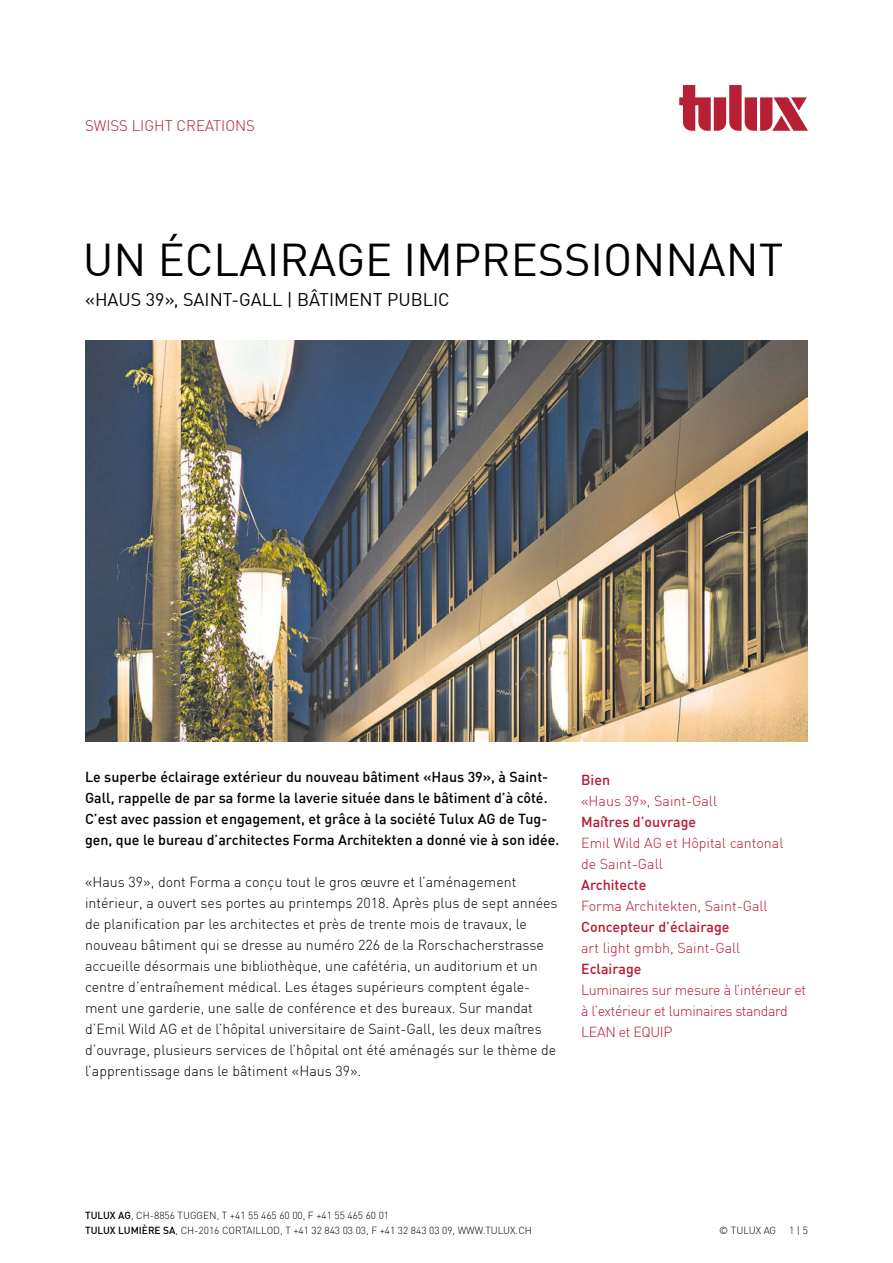
<style>
.page{position:relative;width:893px;height:1263px;background:#fff}
.page>*{position:absolute;margin:0;border:0;box-sizing:border-box;transform-origin:0 0}
.t1{font:45px "DIN Offc";color:#000}
.t2{font:18px "DIN Offc";color:#000}
.t3{font:300 15px "DIN";color:#b71833}
.t4{font:300 14.25px/21px "DIN";color:#000}
.t5{font:500 14.25px/21px "DIN";color:#000}
.t6{font:300 14.25px/21px "DIN";color:#b71833}
.t7{font:300 14.25px/21px "DIN";letter-spacing:-.025em;color:#b71833}
.t8{font:500 14.25px "DIN";color:#b71833}
.t9{font:300 10.2px/15px "DIN";color:#000}
.s1{font-weight:500}
</style>
<div class="page">
<svg style="left:679px;top:85px;width:129px;height:46px"></svg>
<img style="left:85px;top:341px;width:723px;height:400px">
<p class="t3" style="left:85px;top:116px;width:172px">SWISS LIGHT CREATIONS</p>
<h1 class="t1" style="left:83px;top:232px;width:702px">U N ÉCLAIRAGE IMPRESSIONNANT</h1>
<p class="t2" style="left:85px;top:288px;width:366px">«HAUS 39», SAINT-GALL | BÂTIMENT PUB LIC</p>
<p class="t5" style="left:85px;top:766px;width:476px">Le superbe éclairage extérieur du nouveau bâtiment «Haus 39», à Saint-Gall, rappelle de par sa forme la laverie située dans le bâtiment d’à côté.<br>C’est avec passion et engagement, et grâce à la société Tulux AG de Tug&shy;gen, que le bureau d’architectes Forma Architekten a donné vie à son idée.</p>
<p class="t4" style="left:85px;top:871px;width:474px">«Haus 39», dont Forma a conçu tout le gros œuvre et l’aménagement intérieur, a ouvert ses portes au printemps 2018. Après plus de sept années de planification par les architectes et près de trente mois de travaux, le nouveau bâtiment qui se dresse au numéro 226 de la Rorschacherstrasse accueille désormais une bibliothèque, une cafétéria, un auditorium et un centre d’entraînement médical. Les étages supérieurs comptent égale&shy;ment une garderie, une salle de conférence et des bureaux. Sur mandat d’Emil Wild AG et de l’hôpital universitaire de Saint-Gall, les deux maîtres d’ouvrage, plusieurs services de l’hôpital ont été aménagés sur le thème de l’apprentissage dans le bâtiment «Haus 39».</p>
<p class="t8" style="left:581px;top:770px;width:30px">Bien</p>
<p class="t6" style="left:581px;top:790px;width:137px">«Haus 39», Saint-Gall</p>
<p class="t8" style="left:581px;top:812px;width:117px">Maîtres d’ouvrage</p>
<p class="t6" style="left:581px;top:832px;width:204px">Emil Wild AG et Hôpital cantonal de Saint-Gall</p>
<p class="t8" style="left:581px;top:875px;width:67px">Architecte</p>
<p class="t6" style="left:581px;top:895px;width:188px">Forma Architekten, Saint-Gall</p>
<p class="t8" style="left:581px;top:917px;width:150px">Concepteur d’éclairage</p>
<p class="t6" style="left:581px;top:937px;width:161px">art light gmbh, Saint-Gall</p>
<p class="t8" style="left:581px;top:959px;width:62px">Eclairage</p>
<p class="t7" style="left:581px;top:979px;width:227px">Luminaires sur mesure à l’intérieur et à l’extérieur et luminaires standard<br>LEAN et EQUIP</p>
<p class="t9" style="left:85px;top:1208px;width:448px"><span class="s1">TULUX AG</span>, CH-8856 TUGGEN, T +41 55 465 60 00, F +41 55 465 60 01<br><span class="s1">TULUX LUMIÈRE SA</span>, CH-2016 CORTAILLOD, T +41 32 843 03 03, F +41 32 843 03 09, WWW.TULUX.CH</p>
<p class="t9" style="left:719px;top:1223px;width:21px">© Tulux</p>
<p class="t9" style="left:764px;top:1223px;width:4px">ag</p>
<p class="t9" style="left:789px;top:1223px;width:20px">1 | 5</p>
</div>
